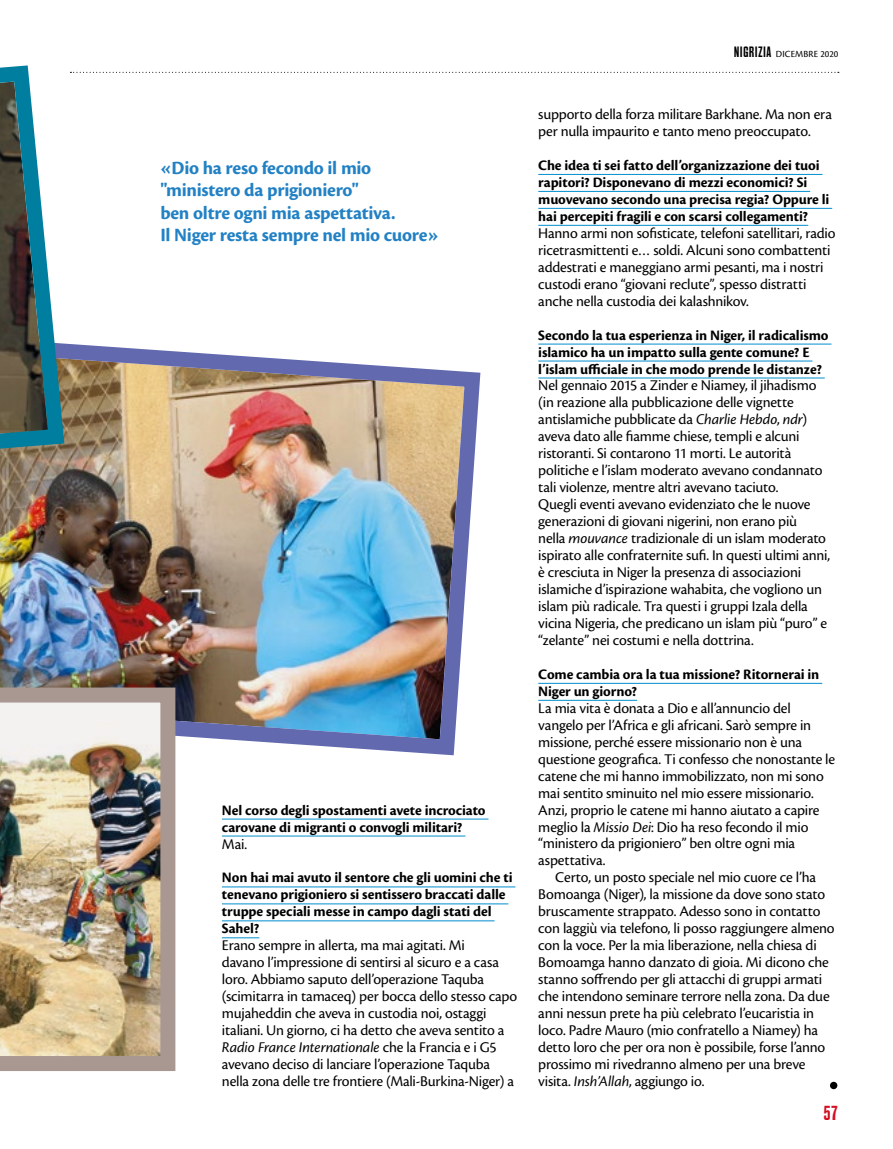
<style>
.page{position:relative;width:893px;height:1149px;background:#fff}
.page>*{position:absolute;margin:0;border:0;box-sizing:border-box;transform-origin:0 0}
.t1{font:300 20.25px "A Beckett";color:#d50e22}
.t2{font:700 19.5px/22.5px "Cronos Pro";letter-spacing:-.015em;color:#2281c4}
.t3{font:15.45px/17px "Cronos Pro";letter-spacing:-.01em;color:#000}
.t4{font:700 15px/17px "Cronos Pro";letter-spacing:-.01em;color:#000}
.t5{font:9.75px "Cronos Pro";letter-spacing:.01em;color:#000}
.s1{font-style:italic}
.s2{font-family:"A Beckett";font-weight:300;font-size:15px}
</style>
<div class="page">
<img style="left:0;top:497px;width:472px;height:259px">
<hr style="left:222px;top:818px;width:266px;height:1px;background:#008ecf">
<hr style="left:222px;top:835px;width:243px;height:1px;background:#008ecf">
<hr style="left:222px;top:886px;width:293px;height:1px;background:#008ecf">
<hr style="left:222px;top:903px;width:286px;height:1px;background:#008ecf">
<hr style="left:222px;top:920px;width:273px;height:1px;background:#008ecf">
<hr style="left:222px;top:937px;width:37px;height:1px;background:#008ecf">
<hr style="left:538px;top:682px;width:284px;height:1px;background:#008ecf">
<hr style="left:538px;top:699px;width:99px;height:1px;background:#008ecf">
<svg style="left:0;top:65px;width:839px;height:432px"></svg>
<div style="left:830px;top:1081px;width:7px;height:7px;background:#000;border-radius:50%"></div>
<img style="left:0;top:679px;width:183px;height:392px">
<p class="t2" style="left:160px;top:157px;width:280px">«Dio ha reso fecondo il mio "ministero da prigioniero"<br>ben oltre ogni mia aspettativa.<br>Il Niger resta sempre nel mio cuore»</p>
<p class="t4" style="left:222px;top:801px;width:265px">Nel corso degli spostamenti avete incrociato carovane di migranti o convogli militari?</p>
<p class="t3" style="left:222px;top:835px;width:27px">Mai.</p>
<p class="t4" style="left:222px;top:869px;width:292px">Non hai mai avuto il sentore che gli uomini che ti tenevano prigioniero si sentissero braccati dalle truppe speciali messe in campo dagli stati del Sahel?</p>
<p class="t3" style="left:222px;top:936px;width:297px">Erano sempre in allerta, ma mai agitati. Mi<br>davano l’impressione di sentirsi al sicuro e a casa loro. Abbiamo saputo dell’operazione Taquba (scimitarra in tamaceq) per bocca dello stesso capo mujaheddin che aveva in custodia noi, ostaggi italiani. Un giorno, ci ha detto che aveva sentito a <span class="s1">Radio France Internationale</span> che la Francia e i G5 avevano deciso di lanciare l’operazione Taquba nella zona delle tre frontiere (Mali-Burkina-Niger) a</p>
<p class="t5" style="left:734px;top:48px;width:106px"><span class="s2">NIGRIZIA</span> DICEMBRE 2020</p>
<p class="t3" style="left:538px;top:106px;width:295px">supporto della forza militare Barkhane. Ma non era per nulla impaurito e tanto meno preoccupato.</p>
<p class="t4" style="left:538px;top:157px;width:293px">Che idea ti sei fatto dell’organizzazione dei tuoi rapitori? Disponevano di mezzi economici? Si muovevano secondo una precisa regia? Oppure li hai percepiti fragili e con scarsi collegamenti?</p>
<p class="t3" style="left:538px;top:224px;width:299px">Hanno armi non sofisticate, telefoni satellitari, radio ricetrasmittenti e… soldi. Alcuni sono combattenti addestrati e maneggiano armi pesanti, ma i nostri custodi erano “giovani reclute”, spesso distratti anche nella custodia dei kalashnikov.</p>
<p class="t4" style="left:538px;top:326px;width:292px">Secondo la tua esperienza in Niger, il radicalismo islamico ha un impatto sulla gente comune? E l’islam ufficiale in che modo prende le distanze?</p>
<p class="t3" style="left:538px;top:377px;width:293px">Nel gennaio 2015 a Zinder e Niamey, il jihadismo (in reazione alla pubblicazione delle vignette antislamiche pubblicate da <span class="s1">Charlie Hebdo</span>, <span class="s1">ndr</span>) aveva dato alle fiamme chiese, templi e alcuni ristoranti. Si contarono 11 morti. Le autorità politiche e l’islam moderato avevano condannato tali violenze, mentre altri avevano taciuto.<br>Quegli eventi avevano evidenziato che le nuove generazioni di giovani nigerini, non erano più<br>nella <span class="s1">mouvance</span> tradizionale di un islam moderato ispirato alle confraternite sufi. In questi ultimi anni, è cresciuta in Niger la presenza di associazioni islamiche d’ispirazione wahabita, che vogliono un islam più radicale. Tra questi i gruppi Izala della vicina Nigeria, che predicano un islam più “puro” e “zelante” nei costumi e nella dottrina.</p>
<p class="t4" style="left:538px;top:665px;width:283px">Come cambia ora la tua missione? Ritornerai in<br>Niger un giorno?</p>
<p class="t3" style="left:538px;top:699px;width:298px">La mia vita è donata a Dio e all’annuncio del vangelo per l’Africa e gli africani. Sarò sempre in missione, perché essere missionario non è una questione geografica. Ti confesso che nonostante le catene che mi hanno immobilizzato, non mi sono mai sentito sminuito nel mio essere missionario.<br>Anzi, proprio le catene mi hanno aiutato a capire meglio la <span class="s1">Missio Dei</span>: Dio ha reso fecondo il mio “ministero da prigioniero” ben oltre ogni mia aspettativa.</p>
<p class="t3" style="left:538px;top:868px;width:298px;text-indent:17px">Certo, un posto speciale nel mio cuore ce l’ha Bomoanga (Niger), la missione da dove sono stato bruscamente strappato. Adesso sono in contatto con laggiù via telefono, li posso raggiungere almeno con la voce. Per la mia liberazione, nella chiesa di Bomoamga hanno danzato di gioia. Mi dicono che stanno soffrendo per gli attacchi di gruppi armati che intendono seminare terrore nella zona. Da due anni nessun prete ha più celebrato l’eucaristia in loco. Padre Mauro (mio confratello a Niamey) ha detto loro che per ora non è possibile, forse l’anno prossimo mi rivedranno almeno per una breve visita. <span class="s1">Insh’Allah</span>, aggiungo io.</p>
<h1 class="t1" style="left:824px;top:1100px;width:15px">57</h1>
</div>
